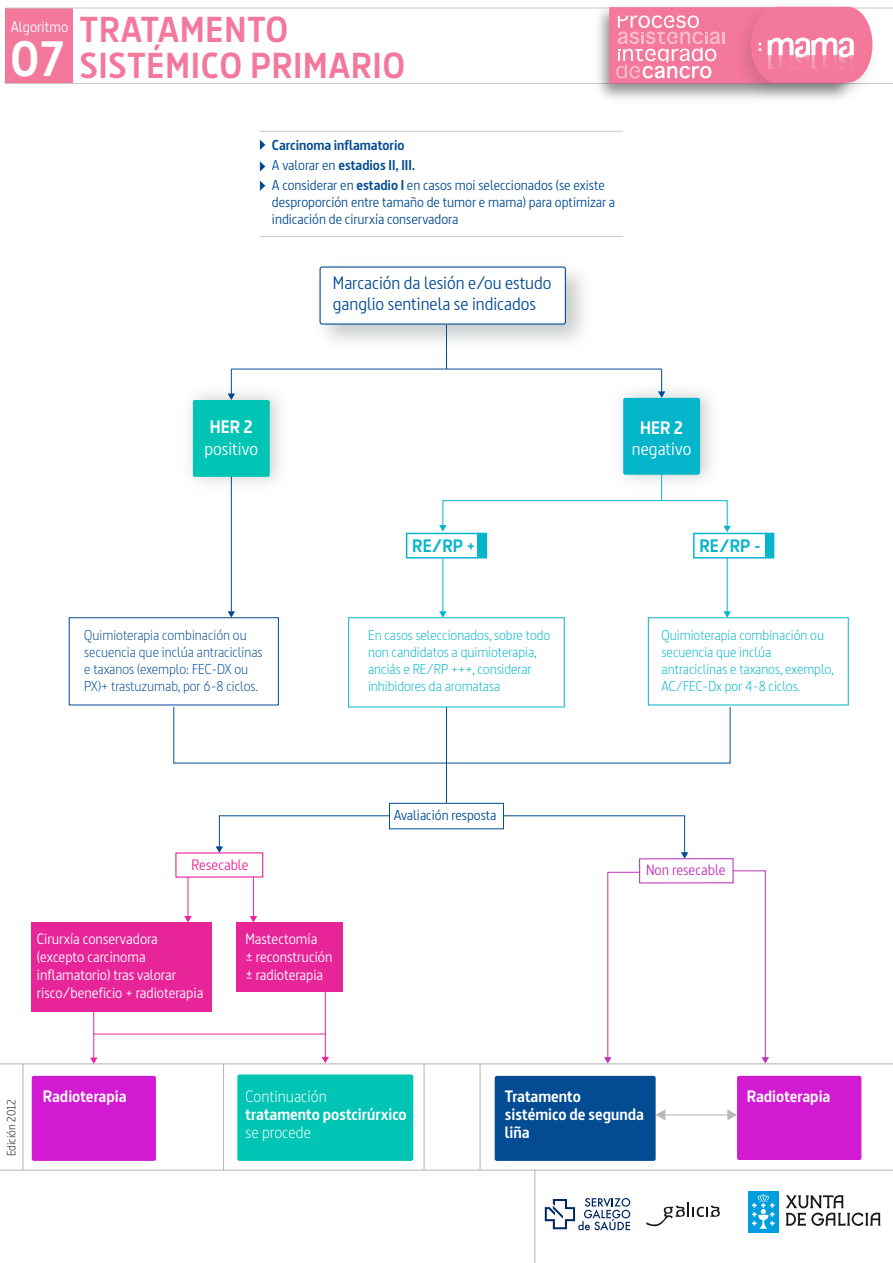
<style>
.page{position:relative;width:893px;height:1263px;background:#fff}
.page>*{position:absolute;margin:0;border:0;box-sizing:border-box;transform-origin:0 0}
.t1{font:700 49.5px "Dsignes";color:#fff}
.t2{font:700 36px/36px "Dsignes";letter-spacing:.025em;color:#f3789b}
.t3{font:700 19.95px "Dsignes";color:#fff}
.t4{font:18px/21.6px "Dsignes";color:#034c93}
.t5{font:18px "Dsignes";color:#fff}
.t6{font:700 18px "Dsignes";color:#05b5cc}
.t7{font:700 18px "Dsignes";color:#fff}
.t8{font:700 16.5px/18px "Dsignes";color:#fff}
.t9{font:300 16.5px "Dsignes";color:#fff}
.t10{font:15px/18px "Dsignes";color:#fff}
.t11{font:15px "Dsignes";color:#bd32ba}
.t12{font:15px "Dsignes";color:#e72599}
.t13{font:300 14.25px/17.1px "Dsignes";color:#05b5cc}
.t14{font:14.25px/20.1px "Dsignes";color:#034c93}
.t15{font:300 14.25px/17.1px "Dsignes";color:#034c93}
.t16{font:300 12px "Dsignes";color:#1a171b}
.s1{font-weight:700}
</style>
<div class="page">
<div style="left:320px;top:266px;width:246px;height:59px;border:1px solid #034c93;border-radius:2px"></div>
<div style="left:32px;top:1076px;width:124px;height:85px;background:#d31ad3;border-radius:2px"></div>
<div style="left:237px;top:1074px;width:176px;height:87px;background:#00c5b4;border-radius:2px"></div>
<div style="left:495px;top:1076px;width:161px;height:85px;background:#034c93;border-radius:2px"></div>
<div style="left:737px;top:1076px;width:124px;height:84px;background:#d31ad3;border-radius:2px"></div>
<img style="left:620px;top:391px;width:92px;height:106px">
<div style="left:623px;top:398px;width:77px;height:77px;background:#05b5cc;border-radius:2px"></div>
<hr style="left:260px;top:131px;width:363px;height:1px;background:#c9c9c9">
<div style="left:5px;top:8px;width:68px;height:76px;background:#f3789b"></div>
<hr style="left:6px;top:83px;width:887px;height:1px;background:#c9c9c9">
<hr style="left:6px;top:8px;width:887px;height:1px;background:#c9c9c9">
<div style="left:32px;top:922px;width:180px;height:90px;background:#e72599"></div>
<div style="left:237px;top:922px;width:106px;height:69px;background:#e72599"></div>
<div style="left:406px;top:533px;width:81px;height:25px;border:2px solid #05b5cc"></div>
<div style="left:477px;top:533px;width:9px;height:25px;background:#05b5cc"></div>
<div style="left:693px;top:533px;width:81px;height:25px;border:2px solid #05b5cc"></div>
<div style="left:765px;top:533px;width:9px;height:25px;background:#05b5cc"></div>
<div style="left:639px;top:858px;width:95px;height:25px;border:1px solid #bd32ba"></div>
<hr style="left:664px;top:1114px;width:65px;height:1px;background:#b9b9b8">
<svg style="left:656px;top:1109px;width:9px;height:11px"></svg>
<svg style="left:727px;top:1109px;width:10px;height:11px"></svg>
<div style="left:389px;top:803px;width:115px;height:26px;border:1px solid #034c93"></div>
<svg style="left:439px;top:500px;width:292px;height:32px"></svg>
<hr style="left:661px;top:468px;width:1px;height:33px;background:#05b5cc">
<hr style="left:231px;top:470px;width:1px;height:142px;background:#034c93">
<svg style="left:228px;top:611px;width:7px;height:6px"></svg>
<hr style="left:442px;top:558px;width:1px;height:54px;background:#05b5cc">
<svg style="left:439px;top:611px;width:8px;height:6px"></svg>
<hr style="left:188px;top:877px;width:1px;height:40px;background:#e72599">
<svg style="left:184px;top:916px;width:8px;height:6px"></svg>
<hr style="left:93px;top:1011px;width:1px;height:47px;background:#e72599">
<svg style="left:90px;top:1057px;width:7px;height:6px"></svg>
<hr style="left:325px;top:991px;width:1px;height:67px;background:#e72599">
<svg style="left:322px;top:1057px;width:7px;height:6px"></svg>
<hr style="left:727px;top:558px;width:1px;height:54px;background:#05b5cc">
<svg style="left:723px;top:611px;width:8px;height:6px"></svg>
<hr style="left:446px;top:707px;width:1px;height:96px;background:#034c93">
<svg style="left:216px;top:815px;width:174px;height:38px"></svg>
<svg style="left:503px;top:815px;width:185px;height:44px"></svg>
<div style="left:648px;top:617px;width:201px;height:88px;border:1px solid #05b5cc"></div>
<svg style="left:604px;top:871px;width:37px;height:192px"></svg>
<svg style="left:732px;top:870px;width:37px;height:193px"></svg>
<hr style="left:253px;top:877px;width:1px;height:40px;background:#e72599">
<svg style="left:250px;top:916px;width:7px;height:6px"></svg>
<hr style="left:94px;top:1034px;width:231px;height:1px;background:#e72599">
<hr style="left:231px;top:369px;width:431px;height:1px;background:#034c93">
<hr style="left:446px;top:325px;width:1px;height:44px;background:#034c93">
<hr style="left:260px;top:236px;width:363px;height:1px;background:#c9c9c9">
<svg style="left:230px;top:369px;width:5px;height:8px"></svg>
<svg style="left:658px;top:369px;width:7px;height:29px"></svg>
<svg style="left:260px;top:161px;width:5px;height:11px"></svg>
<svg style="left:260px;top:140px;width:5px;height:10px"></svg>
<svg style="left:260px;top:181px;width:5px;height:10px"></svg>
<hr style="left:0;top:1063px;width:893px;height:1px;background:#b0b2b3">
<img style="left:589px;top:7px;width:141px;height:92px">
<img style="left:730px;top:6px;width:156px;height:94px">
<svg style="left:609px;top:7px;width:263px;height:77px;background:#f28aa8"></svg>
<img style="left:190px;top:377px;width:91px;height:122px">
<div style="left:193px;top:400px;width:77px;height:77px;background:#00c5b4;border-radius:2px"></div>
<hr style="left:535px;top:1170px;width:1px;height:93px;background:#b0b2b3">
<hr style="left:0;top:1170px;width:893px;height:1px;background:#b0b2b3">
<svg style="left:646px;top:1202px;width:74px;height:24px"></svg>
<svg style="left:545px;top:1198px;width:85px;height:32px"></svg>
<div style="left:748px;top:1192px;width:31px;height:41px;background:#009ddf"></div>
<svg style="left:752px;top:1194px;width:23px;height:35px"></svg>
<svg style="left:786px;top:1195px;width:94px;height:31px"></svg>
<hr style="left:223px;top:1064px;width:1px;height:106px;background:#b0b2b3">
<hr style="left:424px;top:1064px;width:1px;height:106px;background:#b0b2b3">
<hr style="left:480px;top:1064px;width:1px;height:106px;background:#b0b2b3">
<hr style="left:23px;top:1064px;width:1px;height:106px;background:#b0b2b3">
<p class="t10" style="left:11px;top:17px;width:59px">Algoritmo</p>
<h1 class="t1" style="left:10px;top:30px;width:55px">07</h1>
<h2 class="t2" style="left:80px;top:11px;width:327px">TRATAMENTO<br>SISTÉMICO PRIMARIO</h2>
<p class="t14" style="left:272px;top:134px;width:334px"><span class="s1">Carcinoma inflamatorio<br></span>A valorar en <span class="s1">estadios II, III.<br></span>A considerar en <span class="s1">estadio I</span> en casos moi seleccionados (se existe</p>
<p class="t14" style="left:272px;top:193px;width:345px;line-height:17.1px">desproporción entre tamaño de tumor e mama) para optimizar a indicación de cirurxía conservadora</p>
<p class="t4" style="left:333px;top:271px;width:220px">Marcación da lesión e/ou estudo ganglio sentinela se indicados</p>
<h3 class="t3" style="left:757px;top:32px;width:7px">:</h3>
<p class="t7" style="left:210px;top:417px;width:44px">HER 2</p>
<p class="t5" style="left:205px;top:438px;width:55px">positivo</p>
<p class="t7" style="left:640px;top:417px;width:44px">HER 2</p>
<p class="t5" style="left:632px;top:438px;width:61px">negativo</p>
<p class="t6" style="left:412px;top:535px;width:65px">RE/RP +</p>
<p class="t6" style="left:699px;top:535px;width:63px">RE/RP -</p>
<p class="t15" style="left:84px;top:626px;width:180px">Quimioterapia combinación ou secuencia que inclúa antraciclinas e taxanos (exemplo: FEC-DX ou<br>PX)+ trastuzumab, por 6-8 ciclos.</p>
<p class="t13" style="left:368px;top:626px;width:184px">En casos seleccionados, sobre todo non candidatos a quimioterapia, anciás e RE/RP +++, considerar inhibidores da aromatasa</p>
<p class="t13" style="left:662px;top:626px;width:174px">Quimioterapia combinación ou secuencia que inclúa antraciclinas e taxanos, exemplo,<br>AC/FEC-Dx por 4-8 ciclos.</p>
<p class="t12" style="left:192px;top:856px;width:58px">Resecable</p>
<p class="t14" style="left:394px;top:805px;width:104px">Avaliación resposta</p>
<p class="t11" style="left:646px;top:861px;width:81px">Non resecable</p>
<p class="t10" style="left:37px;top:929px;width:168px">Cirurxía conservadora (excepto carcinoma inflamatorio) tras valorar risco/beneficio + radioterapia</p>
<p class="t10" style="left:245px;top:929px;width:89px">Mastectomía<br>± reconstrución ± radioterapia</p>
<p class="t16" style="left:4px;top:1156px;width:58px;rotate:-90deg">Edición 2012</p>
<p class="t8" style="left:43px;top:1087px;width:85px">Radioterapia</p>
<p class="t9" style="left:246px;top:1087px;width:83px">Continuación</p>
<p class="t8" style="left:747px;top:1087px;width:85px">Radioterapia</p>
<p class="t8" style="left:246px;top:1105px;width:163px">tratamento postcirúrxico</p>
<p class="t9" style="left:246px;top:1123px;width:67px">se procede</p>
<p class="t8" style="left:505px;top:1087px;width:141px">Tratamento sistémico de segunda liña</p>
</div>
